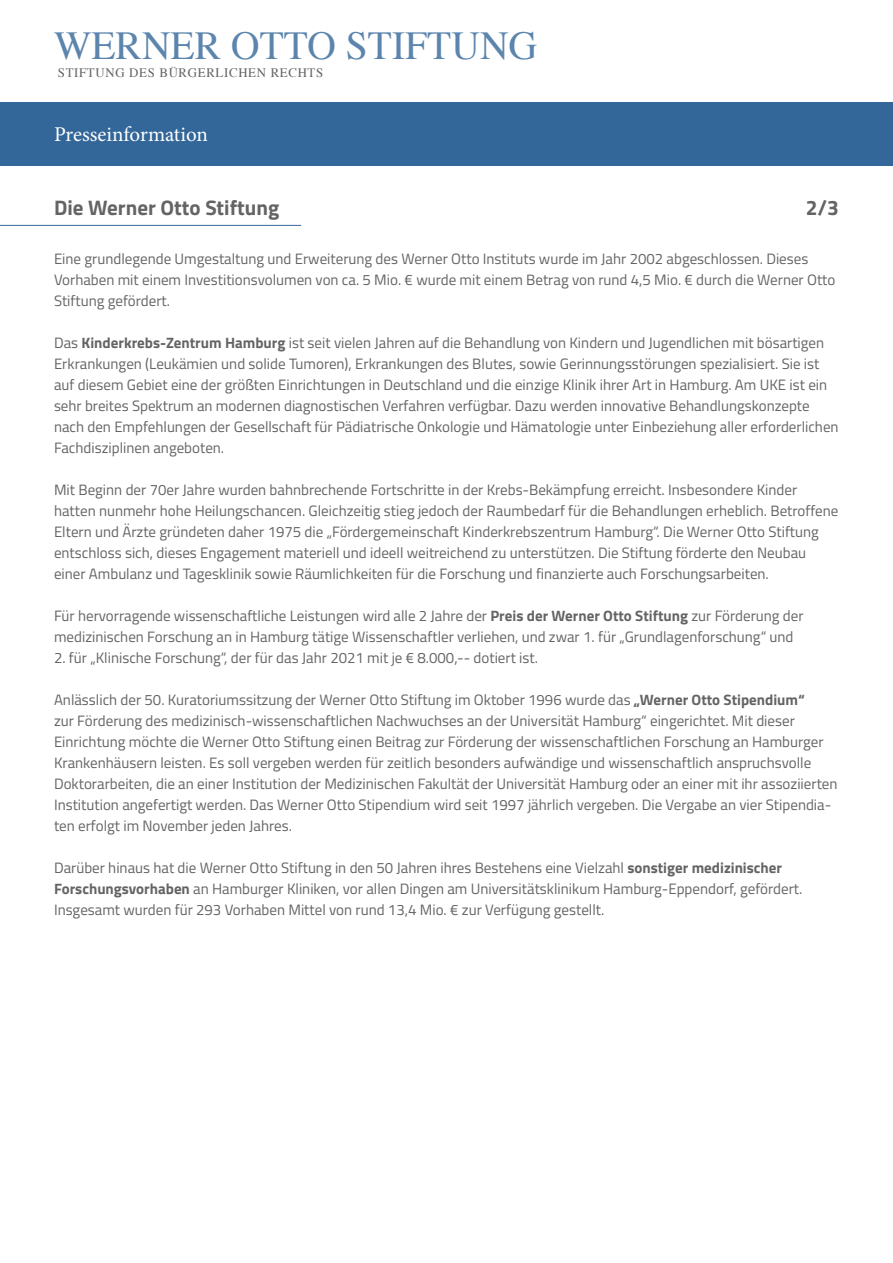
<style>
.page{position:relative;width:893px;height:1263px;background:#fff}
.page>*{position:absolute;margin:0;border:0;box-sizing:border-box;transform-origin:0 0}
.t1{font:39.6px "Times";color:#5c85ad}
.t2{font:700 21px "Titillium Web";color:#646464}
.t3{font:21px "Minion Pro";color:#fff}
.t4{font:15px/21px "Titillium Web";color:#646464}
.t5{font:12.9px "Times";letter-spacing:.05em;color:#646464}
.s1{font-weight:700}
</style>
<div class="page">
<div style="left:0;top:102px;width:893px;height:64px;background:#336799"></div>
<hr style="left:0;top:225px;width:301px;height:1px;background:#336799">
<h1 class="t1" style="left:54px;top:9px;width:485px">WERNER OTTO STIFTUNG</h1>
<p class="t5" style="left:58px;top:61px;width:267px">STIFTUNG DES BÜRGERLICHEN RECHTS</p>
<h2 class="t3" style="left:54px;top:120px;width:156px">Presseinformation</h2>
<h2 class="t2" style="left:54px;top:192px;width:227px">Die Werner Otto Stiftung</h2>
<h2 class="t2" style="left:806px;top:192px;width:35px">2/3</h2>
<p class="t4" style="left:54px;top:247px;width:783px">Eine grundlegende Umgestaltung und Erweiterung des Werner Otto Instituts wurde im Jahr 2002 abgeschlossen. Dieses<br>Vorhaben mit einem Investitionsvolumen von ca. 5 Mio. € wurde mit einem Betrag von rund 4,5 Mio. € durch die Werner Otto<br>Stiftung gefördert.</p>
<p class="t4" style="left:54px;top:331px;width:786px">Das <span class="s1">Kinderkrebs-Zentrum Hamburg</span> ist seit vielen Jahren auf die Behandlung von Kindern und Jugendlichen mit bösartigen Erkrankungen (Leukämien und solide Tumoren), Erkrankungen des Blutes, sowie Gerinnungsstörungen spezialisiert. Sie ist auf diesem Gebiet eine der größten Einrichtungen in Deutschland und die einzige Klinik ihrer Art in Hamburg. Am UKE ist ein sehr breites Spektrum an modernen diagnostischen Verfahren verfügbar. Dazu werden innovative Behandlungskonzepte nach den Empfehlungen der Gesellschaft für Pädiatrische Onkologie und Hämatologie unter Einbeziehung aller erforderlichen Fachdisziplinen angeboten.</p>
<p class="t4" style="left:54px;top:478px;width:786px">Mit Beginn der 70er Jahre wurden bahnbrechende Fortschritte in der Krebs-Bekämpfung erreicht. Insbesondere Kinder hatten nunmehr hohe Heilungschancen. Gleichzeitig stieg jedoch der Raumbedarf für die Behandlungen erheblich. Betroffene Eltern und Ärzte gründeten daher 1975 die „Fördergemeinschaft Kinderkrebszentrum Hamburg“. Die Werner Otto Stiftung entschloss sich, dieses Engagement materiell und ideell weitreichend zu unterstützen. Die Stiftung förderte den Neubau einer Ambulanz und Tagesklinik sowie Räumlichkeiten für die Forschung und finanzierte auch Forschungsarbeiten.</p>
<p class="t4" style="left:54px;top:604px;width:751px">Für hervorragende wissenschaftliche Leistungen wird alle 2 Jahre der <span class="s1">Preis der Werner Otto Stiftung</span> zur Förderung der medizinischen Forschung an in Hamburg tätige Wissenschaftler verliehen, und zwar 1. für „Grundlagenforschung“ und</p>
<p class="t4" style="left:54px;top:646px;width:486px">2. für „Klinische Forschung“, der für das Jahr 2021 mit je € 8.000,-- dotiert ist.</p>
<p class="t4" style="left:54px;top:688px;width:785px">Anlässlich der 50. Kuratoriumssitzung der Werner Otto Stiftung im Oktober 1996 wurde das <span class="s1">„Werner Otto Stipendium“<br></span>zur Förderung des medizinisch-wissenschaftlichen Nachwuchses an der Universität Hamburg“ eingerichtet. Mit dieser Einrichtung möchte die Werner Otto Stiftung einen Beitrag zur Förderung der wissenschaftlichen Forschung an Hamburger Krankenhäusern leisten. Es soll vergeben werden für zeitlich besonders aufwändige und wissenschaftlich anspruchsvolle Doktorarbeiten, die an einer Institution der Medizinischen Fakultät der Universität Hamburg oder an einer mit ihr assoziierten Institution angefertigt werden. Das Werner Otto Stipendium wird seit 1997 jährlich vergeben. Die Vergabe an vier Stipendia&shy;ten erfolgt im November jeden Jahres.</p>
<p class="t4" style="left:54px;top:856px;width:750px">Darüber hinaus hat die Werner Otto Stiftung in den 50 Jahren ihres Bestehens eine Vielzahl <span class="s1">sonstiger medizinischer<br>Forschungsvorhaben</span> an Hamburger Kliniken, vor allen Dingen am Universitätsklinikum Hamburg-Eppendorf, gefördert.<br>Insgesamt wurden für 293 Vorhaben Mittel von rund 13,4 Mio. € zur Verfügung gestellt.</p>
</div>
